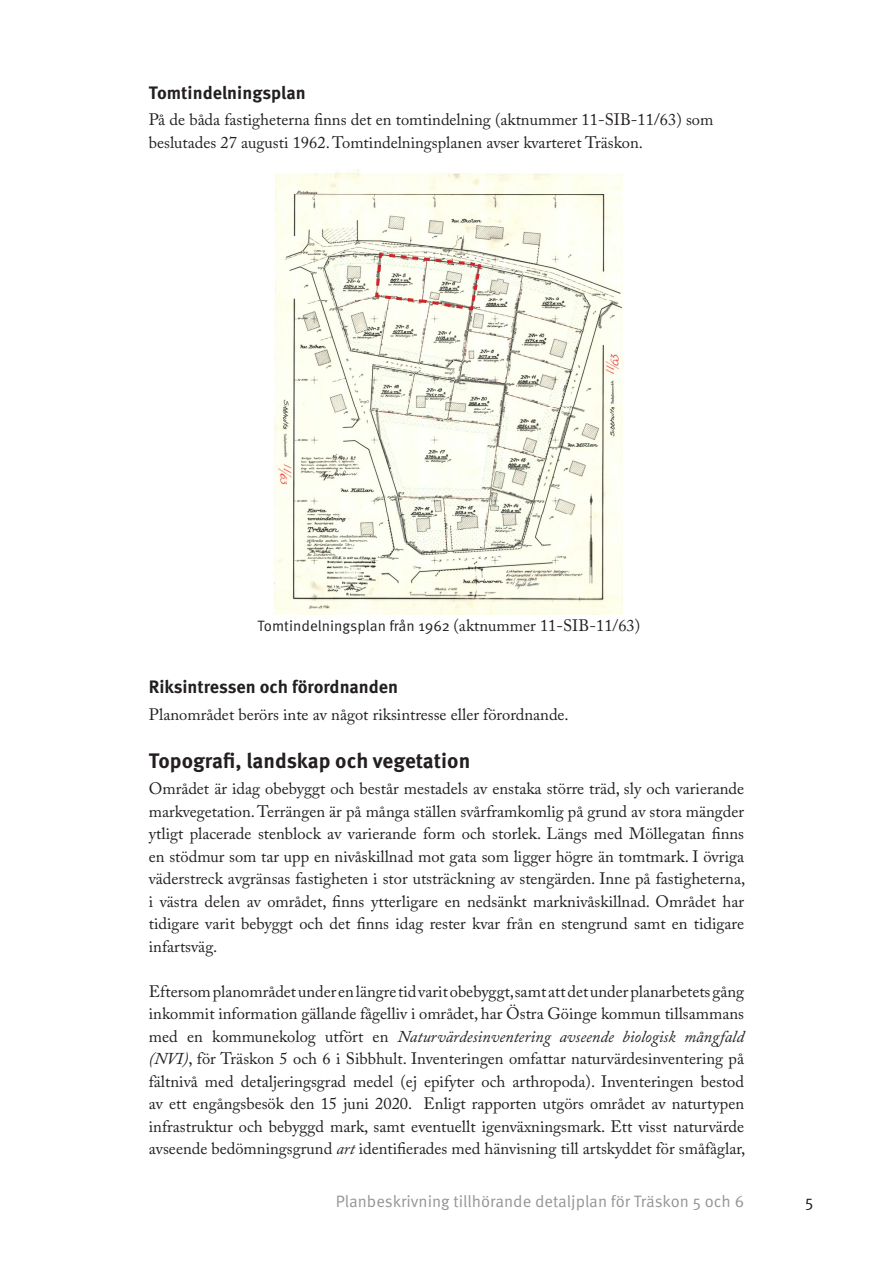
<style>
.page{position:relative;width:893px;height:1263px;background:#fff}
.page>*{position:absolute;margin:0;border:0;box-sizing:border-box;transform-origin:0 0}
.Underrubrik_1{font:700 21px "Meta OT";color:#231f20}
.Underrubrik_2{font:700 18px "Meta OT";color:#231f20}
.Brödtext{font:700 18px "Meta OT";color:#231f20}
.Brödtext-2{font:16.5px/22.5px "Adobe Caslon Pro";color:#231f20;text-align:justify}
.t1{font:16.5px "Meta OT Norm";color:#939598}
.t2{font:16.5px "Meta OT Norm";color:#231f20}
.Bildtext{font:15px "Meta OT Norm";color:#231f20}
.s1{font-family:"Adobe Caslon Pro";font-size:16.5px}
.s2{font-style:italic}
</style>
<div class="page">
<img style="left:274px;top:169px;width:349px;height:445px">
<svg style="left:373px;top:251px;width:110px;height:61px"></svg>
<p class="Brödtext" style="left:149px;top:81px;width:158px">Tomtindelningsplan</p>
<p class="Brödtext-2" style="left:149px;top:108px;width:566px">På de båda fastigheterna finns det en tomtindelning (aktnummer 11-SIB-11/63) som</p>
<p class="Brödtext-2" style="left:149px;top:131px;width:496px">beslutades 27 augusti 1962. Tomtindelningsplanen avser kvarteret Träskon.</p>
<p class="Bildtext" style="left:258px;top:617px;width:384px">Tomtindelningsplan från 1962 <span class="s1">(aktnummer 11-SIB-11/63)</span></p>
<p class="Underrubrik_2" style="left:149px;top:675px;width:251px">Riksintressen och förordnanden</p>
<p class="Brödtext-2" style="left:149px;top:703px;width:421px">Planområdet berörs inte av något riksintresse eller förordnande.</p>
<p class="Underrubrik_1" style="left:149px;top:747px;width:323px">Topografi, landskap och vegetation</p>
<p class="Brödtext-2" style="left:149px;top:777px;width:598px">Området är idag obebyggt och består mestadels av enstaka större träd, sly och varierande markvegetation. Terrängen är på många ställen svårframkomlig på grund av stora mängder ytligt placerade stenblock av varierande form och storlek. Längs med Möllegatan finns en stödmur som tar upp en nivåskillnad mot gata som ligger högre än tomtmark. I övriga väderstreck avgränsas fastigheten i stor utsträckning av stengärden. Inne på fastigheterna, i västra delen av området, finns ytterligare en nedsänkt marknivåskillnad. Området har tidigare varit bebyggt och det finns idag rester kvar från en stengrund samt en tidigare infartsväg.</p>
<p class="Brödtext-2" style="left:149px;top:980px;width:598px">Eftersom planområdet under en längre tid varit obebyggt, samt att det under planarbetets gång inkommit information gällande fågelliv i området, har Östra Göinge kommun tillsammans med en kommunekolog utfört en <span class="s2">Naturvärdesinventering avseende biologisk mångfald (NVI)</span>, för Träskon 5 och 6 i Sibbhult. Inventeringen omfattar naturvärdesinventering på fältnivå med detaljeringsgrad medel (ej epifyter och arthropoda). Inventeringen bestod av ett engångsbesök den 15 juni 2020. Enligt rapporten utgörs området av naturtypen infrastruktur och bebyggd mark, samt eventuellt igenväxningsmark. Ett visst naturvärde avseende bedömningsgrund <span class="s2">art</span> identifierades med hänvisning till artskyddet för småfåglar,</p>
<p class="t1" style="left:336px;top:1191px;width:410px">Planbeskrivning tillhörande detaljplan för Träskon 5 och 6</p>
<p class="t2" style="left:805px;top:1191px;width:10px">5</p>
</div>
